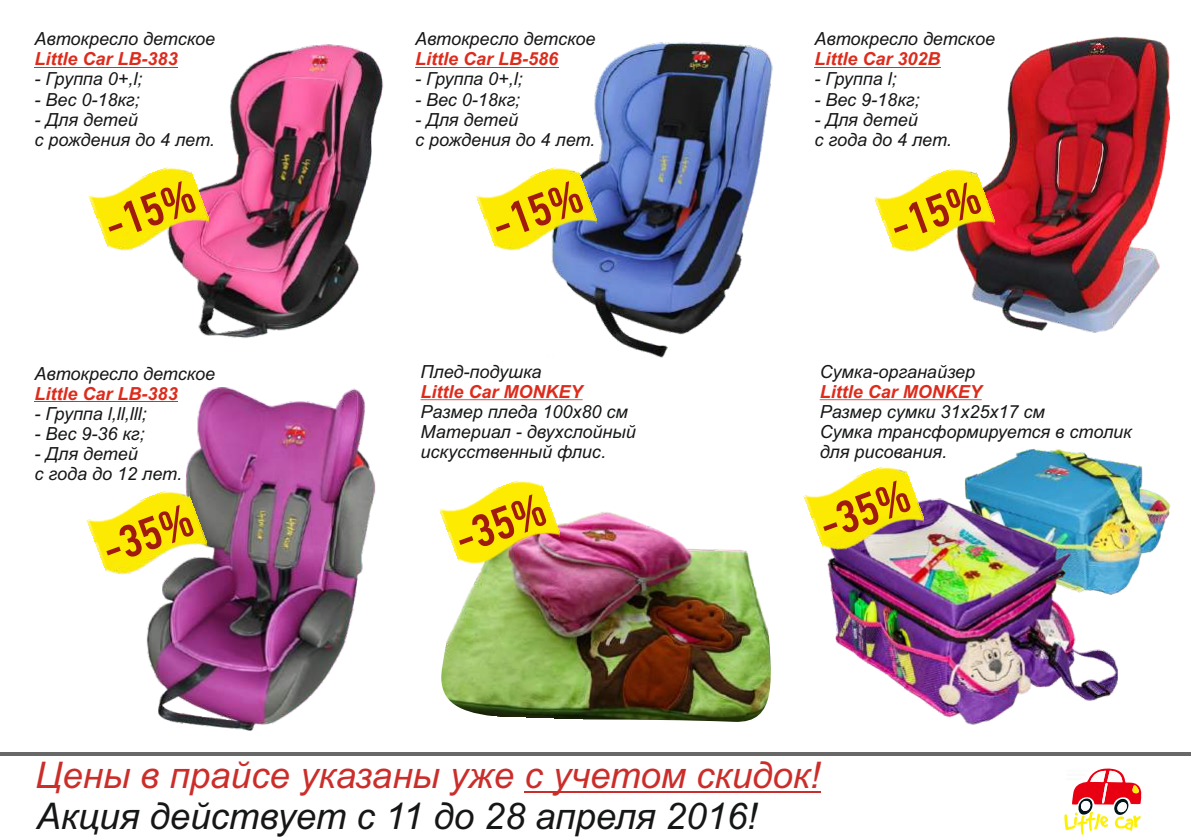
<style>
.page{position:relative;width:1191px;height:840px;background:#fff}
.page>*{position:absolute;margin:0;border:0;box-sizing:border-box;transform-origin:0 0}
.t1{font:500 45.8px "PF Din Text Cond Pro";color:#a01a0d}
.t2{font:italic 36.6px "Arial";color:#cb2e2a}
.t3{font:italic 36.6px "Arial";color:#151616}
.t4{font:italic 18px/20.2px "Arial";color:#151616}
.t5{font:italic 700 18px "Arial";color:#dd2b1c}
</style>
<div class="page">
<img style="left:441px;top:512px;width:330px;height:210px">
<svg style="left:1064px;top:768px;width:78px;height:66px"></svg>
<hr style="left:524px;top:791px;width:296px;height:1px;background:#cb2e2a">
<hr style="left:0;top:752px;width:1191px;height:3px;background:#686868">
<hr style="left:35px;top:67px;width:143px;height:1px;background:#dd2b1c">
<hr style="left:35px;top:401px;width:143px;height:1px;background:#dd2b1c">
<hr style="left:420px;top:399px;width:83px;height:1px;background:#dd2b1c">
<hr style="left:503px;top:399px;width:79px;height:1px;background:#dd2b1c">
<hr style="left:415px;top:67px;width:143px;height:1px;background:#dd2b1c">
<hr style="left:814px;top:67px;width:126px;height:1px;background:#dd2b1c">
<img style="left:176px;top:44px;width:208px;height:294px">
<img style="left:89px;top:160px;width:120px;height:98px">
<img style="left:551px;top:42px;width:222px;height:315px">
<img style="left:476px;top:160px;width:120px;height:99px">
<img style="left:940px;top:36px;width:230px;height:297px">
<img style="left:874px;top:162px;width:120px;height:98px">
<img style="left:439px;top:480px;width:120px;height:91px">
<img style="left:146px;top:387px;width:230px;height:344px">
<hr style="left:819px;top:399px;width:83px;height:1px;background:#dd2b1c">
<hr style="left:902px;top:399px;width:79px;height:1px;background:#dd2b1c">
<img style="left:87px;top:484px;width:120px;height:98px">
<img style="left:964px;top:448px;width:207px;height:140px">
<img style="left:827px;top:493px;width:298px;height:232px">
<img style="left:803px;top:466px;width:120px;height:92px">
<p class="t4" style="left:35px;top:30px;width:182px">Автокресло детское</p>
<p class="t4" style="left:35px;top:71px;width:109px">- Группа 0+,l;</p>
<p class="t4" style="left:35px;top:91px;width:107px">- Вес 0-18кг;</p>
<p class="t4" style="left:35px;top:111px;width:182px">- Для детей<br>с рождения до 4 лет.</p>
<p class="t5" style="left:35px;top:52px;width:145px">Little Car LB-383</p>
<p class="t4" style="left:415px;top:30px;width:182px">Автокресло детское</p>
<p class="t4" style="left:415px;top:71px;width:109px">- Группа 0+,l;</p>
<p class="t4" style="left:415px;top:91px;width:107px">- Вес 0-18кг;</p>
<p class="t4" style="left:415px;top:111px;width:182px">- Для детей<br>с рождения до 4 лет.</p>
<p class="t5" style="left:415px;top:52px;width:145px">Little Car LB-586</p>
<p class="t4" style="left:814px;top:30px;width:182px">Автокресло детское</p>
<p class="t4" style="left:814px;top:71px;width:84px">- Группа l;</p>
<p class="t4" style="left:814px;top:91px;width:107px">- Вес 9-18кг;</p>
<p class="t4" style="left:814px;top:111px;width:139px">- Для детей<br>с года до 4 лет.</p>
<p class="t5" style="left:814px;top:52px;width:128px">Little Car 302В</p>
<h1 class="t1" style="left:99px;top:209px;width:95px;rotate:-20deg">-15%</h1>
<h1 class="t1" style="left:487px;top:209px;width:95px;rotate:-20deg">-15%</h1>
<h1 class="t1" style="left:885px;top:210px;width:95px;rotate:-20deg">-15%</h1>
<p class="t4" style="left:35px;top:365px;width:182px">Автокресло детское</p>
<p class="t4" style="left:35px;top:405px;width:114px">- Группа l,ll,lll;</p>
<p class="t4" style="left:35px;top:425px;width:112px">- Вес 9-36 кг;</p>
<p class="t4" style="left:35px;top:445px;width:149px">- Для детей<br>с года до 12 лет.</p>
<p class="t5" style="left:35px;top:386px;width:145px">Little Car LB-383</p>
<h1 class="t1" style="left:97px;top:532px;width:95px;rotate:-20deg">-35%</h1>
<p class="t4" style="left:420px;top:362px;width:123px">Плед-подушка</p>
<p class="t4" style="left:420px;top:403px;width:217px">Размер пледа 100х80 см<br>Материал - двухслойный искусственный флис.</p>
<p class="t5" style="left:420px;top:384px;width:164px">Little Car MONKEY</p>
<h1 class="t1" style="left:450px;top:522px;width:95px;rotate:-20deg">-35%</h1>
<p class="t4" style="left:819px;top:362px;width:157px">Сумка-органайзер</p>
<p class="t4" style="left:819px;top:403px;width:313px">Размер сумки 31х25х17 см<br>Сумка трансформируется в столик для рисования.</p>
<p class="t5" style="left:819px;top:384px;width:164px">Little Car MONKEY</p>
<h1 class="t1" style="left:814px;top:508px;width:95px;rotate:-20deg">-35%</h1>
<h2 class="t2" style="left:35px;top:761px;width:787px">Цены в прайсе указаны уже с учетом скидок!</h2>
<h2 class="t3" style="left:36px;top:802px;width:722px">Акция действует с 11 до 28 апреля 2016!</h2>
</div>
